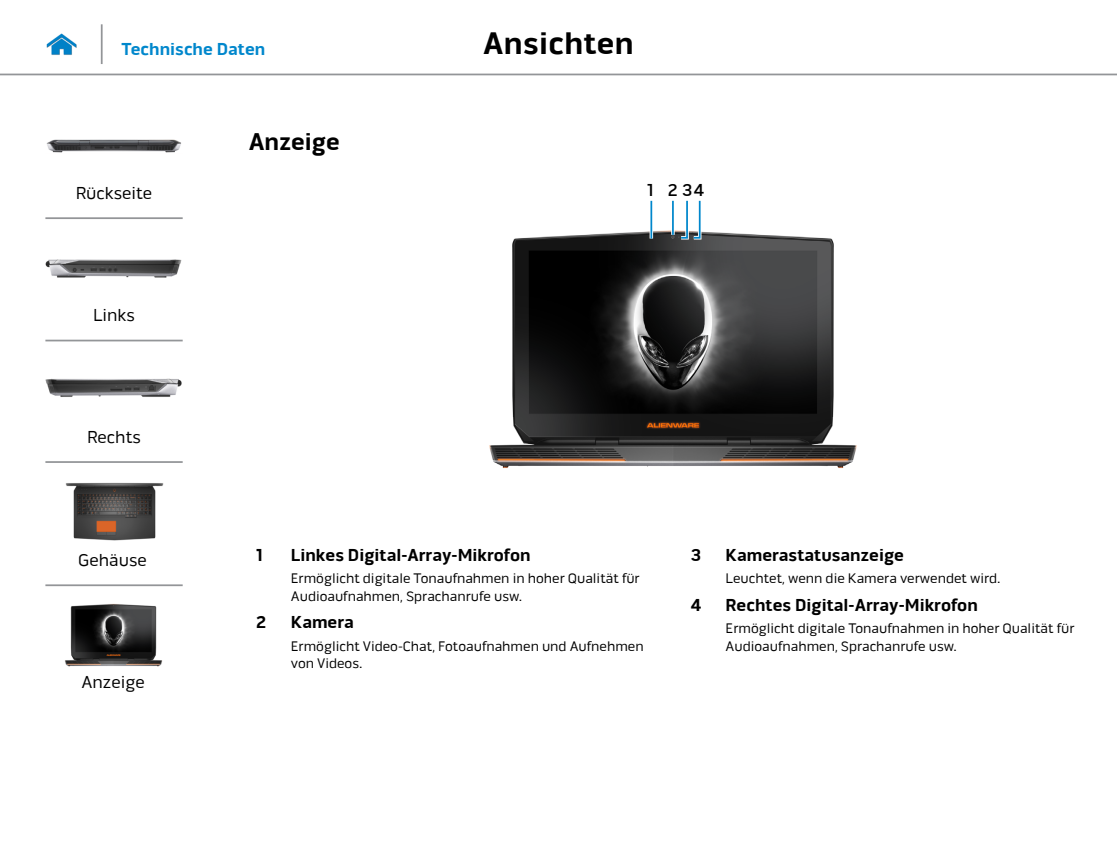
<style>
.page{position:relative;width:1117px;height:844px;background:#fff}
.page>*{position:absolute;margin:0;border:0;box-sizing:border-box;transform-origin:0 0}
.t1{font:700 31.5px "Pill Alt 600 mg";letter-spacing:.01em;color:#000}
.Head2{font:700 24.5px "Pill Alt 600 mg";color:#000}
.Callout_Head{font:700 17.5px "Pill Alt 600 mg";color:#000}
.t2{font:17.5px "Pill Alt 600 mg";color:#000}
.t3{font:700 17.5px "Pill Alt 600 mg";color:#0087cc}
.Callout-L{font:500 17.5px "Pill Alt 600 mg";color:#000}
.Callout_description{font:14px/17.5px "Pill Alt 600 mg";color:#000}
</style>
<div class="page">
<hr style="left:0;top:74px;width:1116px;height:1px;background:#939598">
<img style="left:46px;top:33px;width:31px;height:22px">
<img style="left:489px;top:230px;width:368px;height:238px">
<hr style="left:671px;top:201px;width:3px;height:34px;background:#fff">
<hr style="left:672px;top:201px;width:1px;height:34px;background:#0087cc">
<svg style="left:649px;top:201px;width:4px;height:37px"></svg>
<hr style="left:650px;top:201px;width:2px;height:37px;background:#0087cc">
<svg style="left:677px;top:200px;width:26px;height:41px"></svg>
<hr style="left:101px;top:24px;width:2px;height:40px;background:#939598">
<img style="left:46px;top:139px;width:135px;height:14px">
<img style="left:45px;top:259px;width:137px;height:19px">
<img style="left:45px;top:378px;width:137px;height:19px">
<img style="left:65px;top:482px;width:98px;height:58px">
<img style="left:65px;top:603px;width:98px;height:63px">
<hr style="left:45px;top:217px;width:138px;height:2px;background:#939598">
<hr style="left:45px;top:339px;width:138px;height:2px;background:#939598">
<hr style="left:45px;top:461px;width:138px;height:2px;background:#939598">
<hr style="left:45px;top:584px;width:138px;height:2px;background:#939598">
<p class="t3" style="left:122px;top:38px;width:145px">Technische Daten</p>
<h1 class="t1" style="left:483px;top:25px;width:152px">Ansichten</h1>
<p class="t2" style="left:76px;top:182px;width:78px">Rückseite</p>
<p class="t2" style="left:93px;top:305px;width:43px">Links</p>
<p class="t2" style="left:87px;top:427px;width:55px">Rechts</p>
<p class="t2" style="left:78px;top:549px;width:70px">Gehäuse</p>
<p class="t2" style="left:81px;top:672px;width:65px">Anzeige</p>
<p class="Head2" style="left:249px;top:127px;width:93px">Anzeige</p>
<p class="Callout-L" style="left:647px;top:179px;width:8px">1</p>
<p class="Callout-L" style="left:667px;top:179px;width:38px">2 34</p>
<p class="Callout_Head" style="left:256px;top:544px;width:8px">1</p>
<p class="Callout_Head" style="left:291px;top:544px;width:241px">Linkes Digital-Array-Mikrofon</p>
<p class="Callout_description" style="left:291px;top:569px;width:350px">Ermöglicht digitale Tonaufnahmen in hoher Qualität für<br>Audioaufnahmen, Sprachanrufe usw.</p>
<p class="Callout_Head" style="left:256px;top:612px;width:11px">2</p>
<p class="Callout_Head" style="left:291px;top:612px;width:64px">Kamera</p>
<p class="Callout_description" style="left:291px;top:637px;width:354px">Ermöglicht Video-Chat, Fotoaufnahmen und Aufnehmen von Videos.</p>
<p class="Callout_Head" style="left:690px;top:544px;width:12px">3</p>
<p class="Callout_Head" style="left:725px;top:544px;width:180px">Kamerastatusanzeige</p>
<p class="Callout_description" style="left:725px;top:569px;width:276px">Leuchtet, wenn die Kamera verwendet wird.</p>
<p class="Callout_Head" style="left:690px;top:594px;width:12px">4</p>
<p class="Callout_Head" style="left:725px;top:594px;width:254px">Rechtes Digital-Array-Mikrofon</p>
<p class="Callout_description" style="left:725px;top:619px;width:350px">Ermöglicht digitale Tonaufnahmen in hoher Qualität für<br>Audioaufnahmen, Sprachanrufe usw.</p>
</div>
